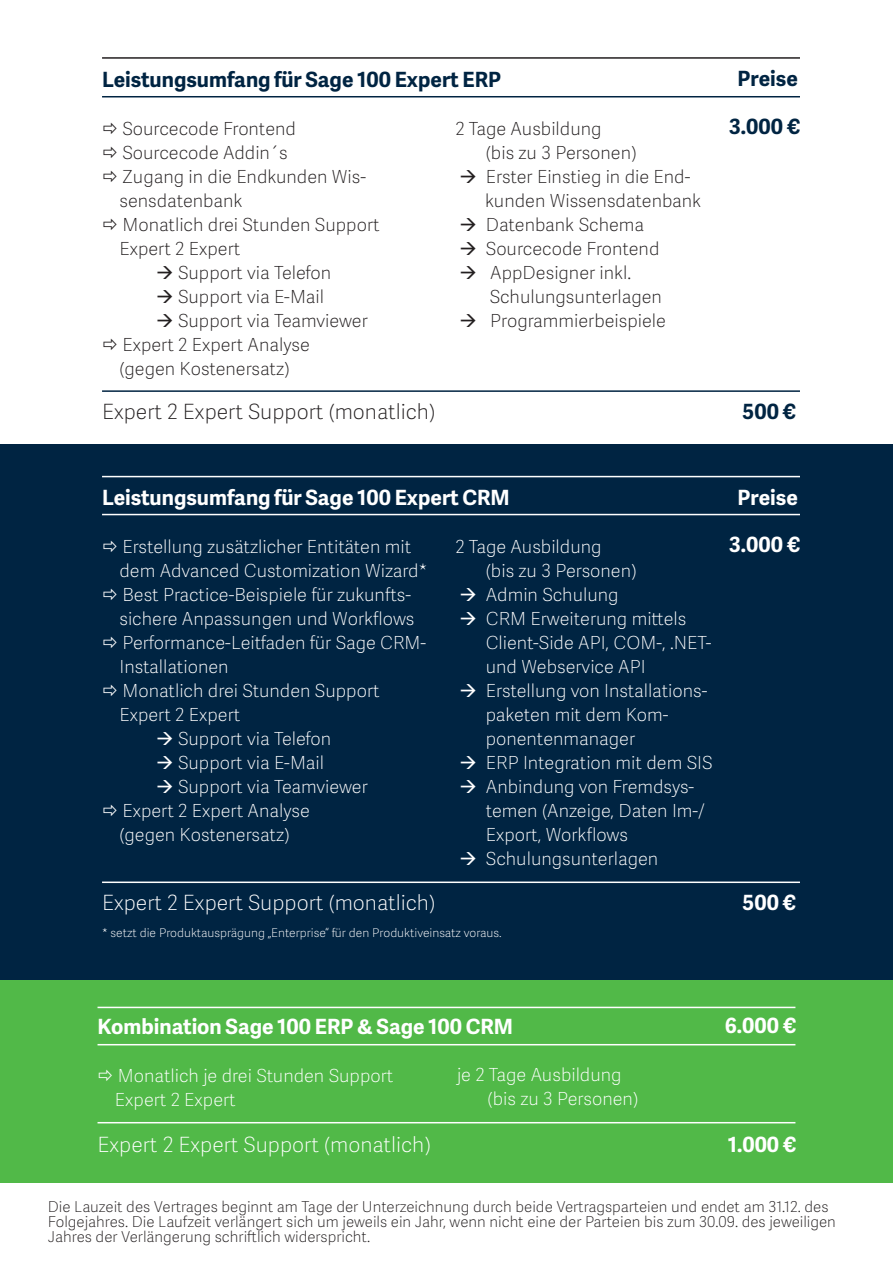
<style>
.page{position:relative;width:893px;height:1263px;background:#fff}
.page>*{position:absolute;margin:0;border:0;box-sizing:border-box;transform-origin:0 0}
.t1{font:700 21px "Adelle Sans SAGE";color:#fff}
.t2{font:21px "Adelle Sans SAGE Th";color:#fff}
.t3{font:700 21px "Adelle Sans SAGE";color:#002442}
.t4{font:21px "Adelle Sans SAGE Th";color:#231f20}
.t5{font:18px/24px "Adelle Sans SAGE Th";color:#fff}
.t6{font:18px/24px "Adelle Sans SAGE Th";color:#231f20}
.t7{font:15px/15px "Adelle Sans SAGE Th";color:#231f20}
.t8{font:12px "Adelle Sans SAGE Th";color:#fff}
</style>
<div class="page">
<div style="left:0;top:968px;width:893px;height:214px;background:#51b948"></div>
<div style="left:0;top:444px;width:893px;height:535px;background:#002442"></div>
<hr style="left:102px;top:514px;width:698px;height:1px;background:#fff">
<hr style="left:102px;top:881px;width:698px;height:2px;background:#fff">
<hr style="left:102px;top:96px;width:698px;height:1px;background:#002442">
<hr style="left:102px;top:390px;width:698px;height:2px;background:#002442">
<hr style="left:98px;top:1044px;width:697px;height:1px;background:#fff">
<hr style="left:98px;top:1007px;width:697px;height:1px;background:#fff">
<hr style="left:102px;top:476px;width:698px;height:1px;background:#fff">
<hr style="left:102px;top:57px;width:698px;height:2px;background:#231f20">
<hr style="left:98px;top:1122px;width:697px;height:1px;background:#fff">
<p class="t3" style="left:102px;top:64px;width:401px">Leistungsumfang für Sage 100 Expert ERP</p>
<p class="t6" style="left:119px;top:116px;width:262px">Sourcecode Frontend<br>Sourcecode Addin´s<br>Zugang in die Endkunden Wis&shy;sensdatenbank<br>Monatlich drei Stunden Support<br>Expert 2 Expert</p>
<p class="t6" style="left:156px;top:260px;width:177px">→ Support via Telefon</p>
<p class="t6" style="left:156px;top:284px;width:170px">→ Support via E-Mail</p>
<p class="t6" style="left:119px;top:308px;width:250px;text-indent:37px">→ Support via Teamviewer<br>Expert 2 Expert Analyse<br>(gegen Kostenersatz)</p>
<p class="t6" style="left:486px;top:116px;width:152px;text-indent:-30px">2 Tage Ausbildung<br>(bis zu 3 Personen)</p>
<p class="t6" style="left:485px;top:164px;width:218px;text-indent:-26px">→ Erster Einstieg in die End&shy;kunden Wissensdatenbank</p>
<p class="t6" style="left:460px;top:212px;width:186px">→ Datenbank Schema</p>
<p class="t6" style="left:460px;top:236px;width:201px">→ Sourcecode Frontend</p>
<p class="t6" style="left:490px;top:260px;width:174px;text-indent:-30px">→ AppDesigner inkl.<br>Schulungsunterlagen</p>
<p class="t6" style="left:460px;top:308px;width:208px">→ Programmierbeispiele</p>
<p class="t3" style="left:738px;top:63px;width:62px">Preise</p>
<p class="t3" style="left:729px;top:111px;width:72px">3.000 €</p>
<p class="t4" style="left:102px;top:396px;width:334px">Expert 2 Expert Support (monatlich)</p>
<p class="t3" style="left:743px;top:396px;width:55px">500 €</p>
<p class="t1" style="left:102px;top:482px;width:409px">Leistungsumfang für Sage 100 Expert CRM</p>
<p class="t5" style="left:119px;top:534px;width:309px">Erstellung zusätzlicher Entitäten mit dem Advanced Customization Wizard*<br>Best Practice-Beispiele für zukunfts&shy;sichere Anpassungen und Workflows<br>Performance-Leitfaden für Sage CRM-<br>Installationen<br>Monatlich drei Stunden Support<br>Expert 2 Expert</p>
<p class="t5" style="left:156px;top:726px;width:177px">→ Support via Telefon</p>
<p class="t5" style="left:156px;top:750px;width:170px">→ Support via E-Mail</p>
<p class="t5" style="left:119px;top:774px;width:250px;text-indent:37px">→ Support via Teamviewer<br>Expert 2 Expert Analyse<br>(gegen Kostenersatz)</p>
<p class="t5" style="left:486px;top:534px;width:152px;text-indent:-30px">2 Tage Ausbildung<br>(bis zu 3 Personen)</p>
<p class="t5" style="left:460px;top:582px;width:161px">→ Admin Schulung</p>
<p class="t5" style="left:486px;top:606px;width:227px;text-indent:-26px">→ CRM Erweiterung mittels<br>Client-Side API, COM-, .NET&shy;und Webservice API</p>
<p class="t5" style="left:486px;top:678px;width:223px;text-indent:-26px">→ Erstellung von Installations&shy;paketen mit dem Kom&shy;ponentenmanager</p>
<p class="t5" style="left:460px;top:750px;width:254px">→ ERP Integration mit dem SIS</p>
<p class="t5" style="left:486px;top:774px;width:220px;text-indent:-26px">→ Anbindung von Fremdsys&shy;temen (Anzeige, Daten Im-/<br>Export, Workflows</p>
<p class="t5" style="left:460px;top:846px;width:200px">→ Schulungsunterlagen</p>
<p class="t1" style="left:738px;top:482px;width:62px">Preise</p>
<p class="t1" style="left:729px;top:529px;width:72px">3.000 €</p>
<p class="t2" style="left:102px;top:887px;width:334px">Expert 2 Expert Support (monatlich)</p>
<p class="t1" style="left:743px;top:887px;width:55px">500 €</p>
<p class="t8" style="left:102px;top:924px;width:401px">* setzt die Produktausprägung „Enterprise“ für den Produktiveinsatz voraus.</p>
<p class="t1" style="left:98px;top:1011px;width:417px">Kombination Sage 100 ERP &amp; Sage 100 CRM</p>
<p class="t5" style="left:115px;top:1063px;width:280px">Monatlich je drei Stunden Support<br>Expert 2 Expert</p>
<p class="t5" style="left:488px;top:1062px;width:152px;text-indent:-30px">je 2 Tage Ausbildung (bis zu 3 Personen)</p>
<p class="t1" style="left:725px;top:1010px;width:73px">6.000 €</p>
<p class="t2" style="left:98px;top:1129px;width:334px">Expert 2 Expert Support (monatlich)</p>
<p class="t1" style="left:728px;top:1129px;width:70px">1.000 €</p>
<p class="t7" style="left:48px;top:1198px;width:790px">Die Lauzeit des Vertrages beginnt am Tage der Unterzeichnung durch beide Vertragsparteien und endet am 31.12. des<br>Folgejahres. Die Laufzeit verlängert sich um jeweils ein Jahr, wenn nicht eine der Parteien bis zum 30.09. des jeweiligen<br>Jahres der Verlängerung schriftlich widerspricht.</p>
</div>
